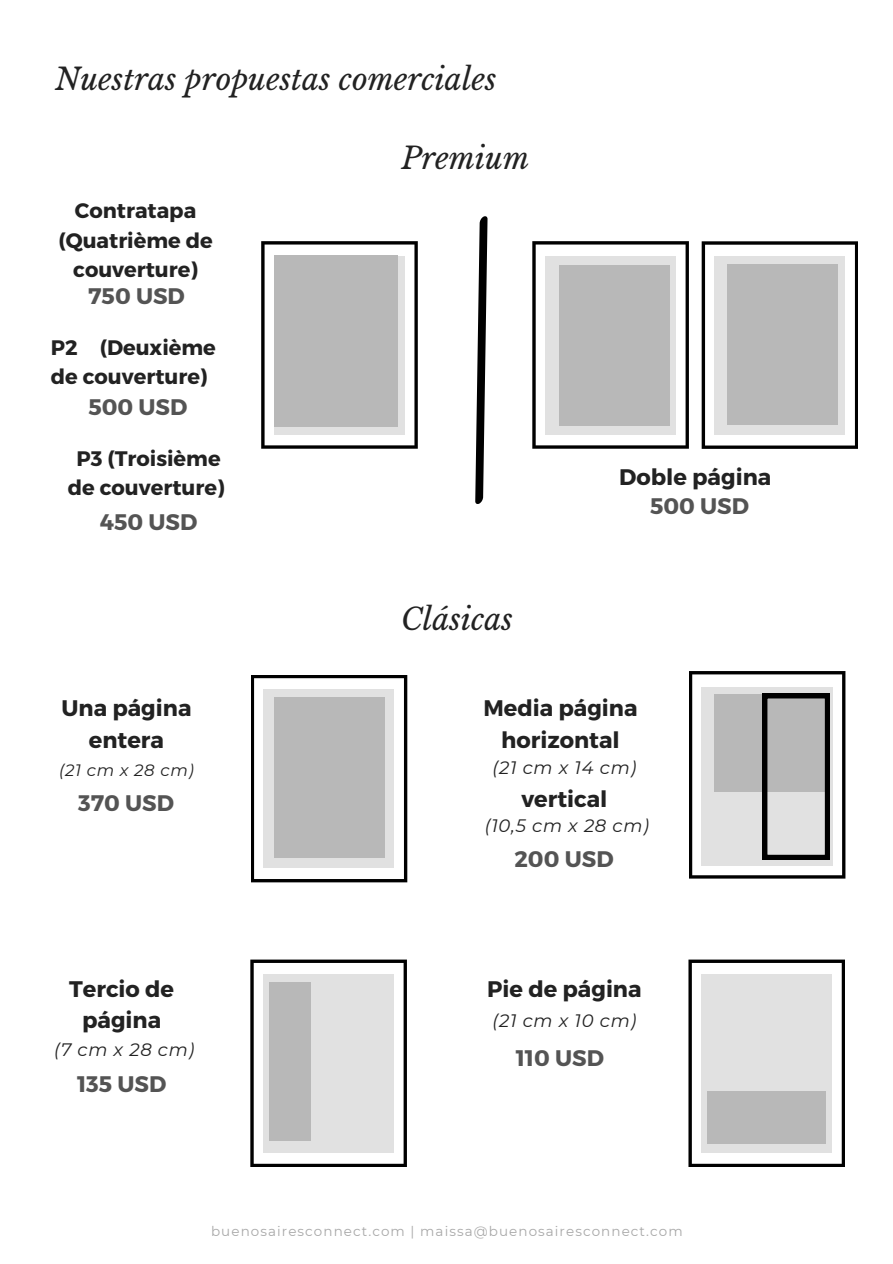
<style>
.page{position:relative;width:893px;height:1264px;background:#fff}
.page>*{position:absolute;margin:0;border:0;box-sizing:border-box;transform-origin:0 0}
.t1{font:italic 30px "Libre Baskerville";color:#222}
.t2{font:700 22.5px/31.5px "Montserrat";color:#222;text-align:center}
.t3{font:700 22.5px "Montserrat";color:#545454}
.t4{font:700 21px/29.2px "Montserrat";color:#222;text-align:center}
.t5{font:italic 18px "Montserrat";letter-spacing:.04em;color:#222}
.t6{font:italic 16.5px "Montserrat";letter-spacing:.04em;color:#222}
.t7{font:13.5px "Montserrat";letter-spacing:.08em;color:#a8a8a8}
</style>
<div class="page">
<svg style="left:251px;top:675px;width:156px;height:207px"></svg>
<div style="left:263px;top:689px;width:131px;height:179px;background:#e1e1e1"></div>
<svg style="left:261px;top:241px;width:157px;height:208px"></svg>
<div style="left:274px;top:256px;width:130px;height:178px;background:#e1e1e1"></div>
<div style="left:274px;top:256px;width:124px;height:171px;background:#b8b8b8"></div>
<svg style="left:701px;top:241px;width:157px;height:208px"></svg>
<div style="left:714px;top:256px;width:130px;height:178px;background:#e1e1e1"></div>
<div style="left:726px;top:264px;width:111px;height:161px;background:#b8b8b8"></div>
<svg style="left:532px;top:241px;width:156px;height:208px"></svg>
<div style="left:545px;top:256px;width:130px;height:178px;background:#e1e1e1"></div>
<div style="left:559px;top:265px;width:111px;height:160px;background:#b8b8b8"></div>
<svg style="left:475px;top:216px;width:12px;height:288px"></svg>
<svg style="left:250px;top:959px;width:157px;height:208px"></svg>
<div style="left:263px;top:974px;width:130px;height:178px;background:#e1e1e1"></div>
<div style="left:269px;top:982px;width:42px;height:159px;background:#b8b8b8"></div>
<svg style="left:688px;top:959px;width:157px;height:208px"></svg>
<div style="left:701px;top:974px;width:130px;height:178px;background:#e1e1e1"></div>
<div style="left:273px;top:697px;width:111px;height:161px;background:#b8b8b8"></div>
<svg style="left:689px;top:671px;width:156px;height:207px"></svg>
<div style="left:707px;top:1091px;width:118px;height:52px;background:#b8b8b8"></div>
<p class="t1" style="left:55px;top:60px;width:442px">Nuestras propuestas comerciales</p>
<p class="t4" style="left:58px;top:195px;width:156px">Contratapa (Quatrième de couverture)</p>
<p class="t3" style="left:88px;top:281px;width:98px">750 USD</p>
<p class="t4" style="left:51px;top:331px;width:166px;text-align:left">P2 (Deuxième de couverture)</p>
<p class="t3" style="left:88px;top:392px;width:100px">500 USD</p>
<p class="t4" style="left:68px;top:442px;width:158px">P3 (Troisième de couverture)</p>
<p class="t3" style="left:100px;top:507px;width:99px">450 USD</p>
<p class="t2" style="left:61px;top:691px;width:131px">Una página entera</p>
<p class="t6" style="left:59px;top:760px;width:136px">(21 cm x 28 cm)</p>
<p class="t3" style="left:78px;top:788px;width:97px">370 USD</p>
<p class="t1" style="left:401px;top:139px;width:129px">Premium</p>
<p class="t1" style="left:401px;top:600px;width:113px">Clásicas</p>
<p class="t2" style="left:619px;top:460px;width:153px">Doble página</p>
<p class="t3" style="left:650px;top:491px;width:100px">500 USD</p>
<p class="t2" style="left:483px;top:691px;width:156px">Media página horizontal</p>
<p class="t5" style="left:492px;top:756px;width:145px">(21 cm x 14 cm)</p>
<p class="t2" style="left:521px;top:781px;width:88px">vertical</p>
<p class="t5" style="left:484px;top:814px;width:166px">(10,5 cm x 28 cm)</p>
<p class="t3" style="left:514px;top:844px;width:101px">200 USD</p>
<p class="t2" style="left:69px;top:971px;width:106px">Tercio de página</p>
<p class="t2" style="left:487px;top:971px;width:156px">Pie de página</p>
<p class="t5" style="left:492px;top:1009px;width:145px">(21 cm x 10 cm)</p>
<p class="t5" style="left:54px;top:1038px;width:142px">(7 cm x 28 cm)</p>
<p class="t3" style="left:77px;top:1069px;width:91px">135 USD</p>
<p class="t3" style="left:515px;top:1043px;width:90px">110 USD</p>
<p class="t7" style="left:211px;top:1223px;width:473px">buenosairesconnect.com | maissa@buenosairesconnect.com</p>
</div>
